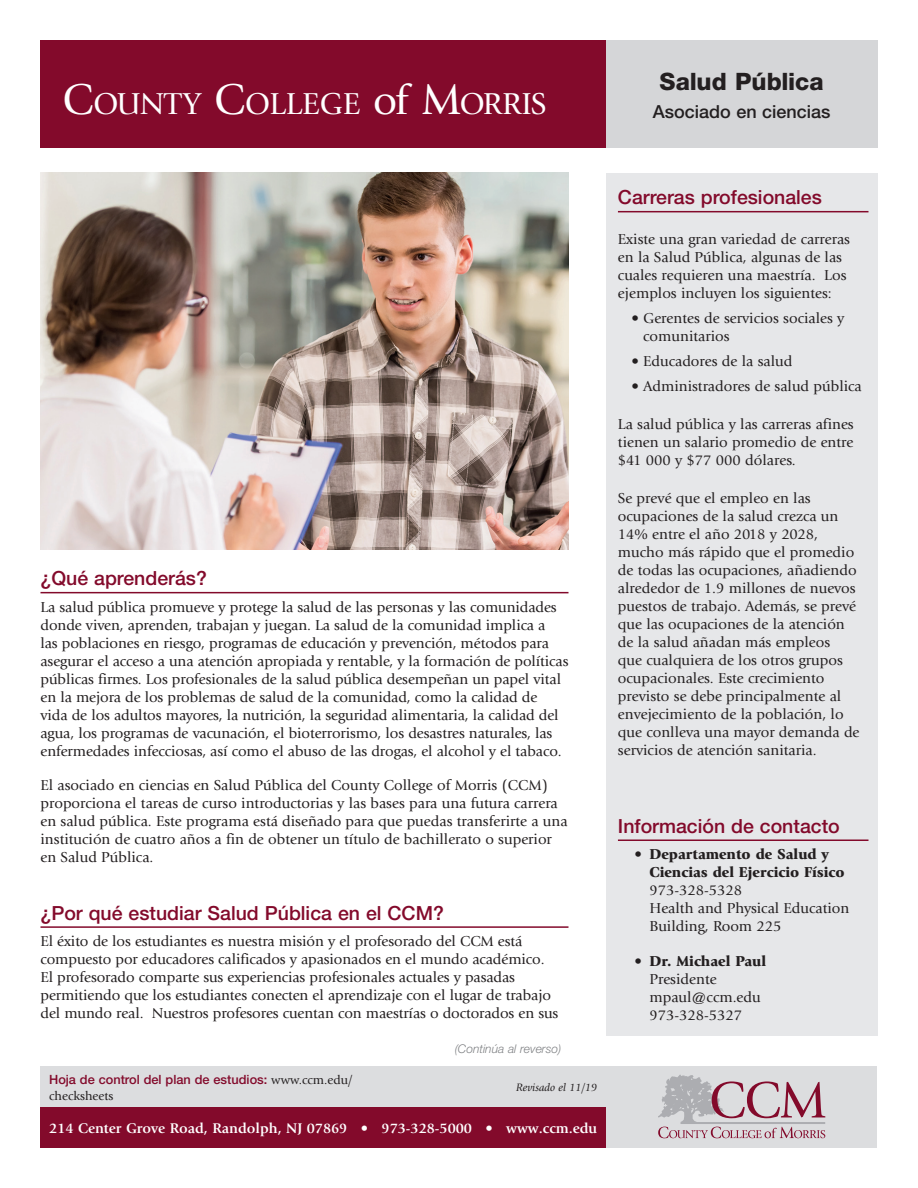
<style>
.page{position:relative;width:918px;height:1188px;background:#fff}
.page>*{position:absolute;margin:0;border:0;box-sizing:border-box;transform-origin:0 0}
.t1{font:31.5px "Giovanni";color:#fff}
.MastHeader{font:800 24px "Helvetica Neue";color:#231f20}
.Headers{font:500 19.5px "Helvetica Neue";color:#830a2b}
.Degree_Type{font:500 18px "Helvetica Neue";color:#231f20}
.Copy{font:15px/18px "Giovanni";letter-spacing:-.005em;color:#231f20}
.Careers{font:15px/18px "Giovanni";color:#231f20}
.Contacts{font:15px/18px "Giovanni";color:#231f20}
.t2{font:700 14.7px "Giovanni";color:#fff}
.Continued{font:500 12.75px/15.3px "Helvetica Neue";color:#830a2b}
.Continued-2{font:italic 300 12px "Helvetica Neue";color:#808285}
.t3{font:italic 11.25px "Giovanni";color:#231f20}
.s1{font-size:45px}
.s2{font-size:42px}
.s3{font-family:"Giovanni";font-weight:400;color:#231f20}
.s4{font-weight:900}
</style>
<div class="page">
<div style="left:606px;top:40px;width:272px;height:108px;background:#d5d6d8"></div>
<div style="left:40px;top:40px;width:566px;height:108px;background:#830a2b"></div>
<hr style="left:40px;top:592px;width:528px;height:1px;background:#830a2b">
<hr style="left:40px;top:926px;width:528px;height:2px;background:#830a2b">
<img style="left:40px;top:173px;width:528px;height:377px">
<div style="left:606px;top:173px;width:272px;height:863px;background:#e6e7e9"></div>
<div style="left:40px;top:1066px;width:838px;height:82px;background:#dcdddf"></div>
<div style="left:40px;top:1107px;width:566px;height:41px;background:#830a2b"></div>
<svg style="left:658px;top:1075px;width:167px;height:63px"></svg>
<hr style="left:618px;top:211px;width:251px;height:1px;background:#830a2b">
<hr style="left:618px;top:840px;width:251px;height:1px;background:#830a2b">
<p class="t1" style="left:62px;top:86px;width:486px"><span class="s1">C</span>OUNTY <span class="s1">C</span>OLLEGE <span class="s2">of</span> <span class="s1">M</span>ORRIS</p>
<p class="MastHeader" style="left:660px;top:67px;width:166px">Salud Pública</p>
<p class="Degree_Type" style="left:653px;top:101px;width:179px">Asociado en ciencias</p>
<p class="Headers" style="left:40px;top:567px;width:168px">¿Qué aprenderás?</p>
<p class="Copy" style="left:40px;top:598px;width:530px">La salud pública promueve y protege la salud de las personas y las comunidades donde viven, aprenden, trabajan y juegan. La salud de la comunidad implica a<br>las poblaciones en riesgo, programas de educación y prevención, métodos para asegurar el acceso a una atención apropiada y rentable, y la formación de políticas públicas firmes. Los profesionales de la salud pública desempeñan un papel vital en la mejora de los problemas de salud de la comunidad, como la calidad de<br>vida de los adultos mayores, la nutrición, la seguridad alimentaria, la calidad del agua, los programas de vacunación, el bioterrorismo, los desastres naturales, las enfermedades infecciosas, así como el abuso de las drogas, el alcohol y el tabaco.</p>
<p class="Copy" style="left:40px;top:776px;width:529px">El asociado en ciencias en Salud Pública del County College of Morris (CCM) proporciona el tareas de curso introductorias y las bases para una futura carrera en salud pública. Este programa está diseñado para que puedas transferirte a una institución de cuatro años a fin de obtener un título de bachillerato o superior en Salud Pública.</p>
<p class="Headers" style="left:40px;top:901px;width:405px">¿Por qué estudiar Salud Pública en el CCM?</p>
<p class="Copy" style="left:40px;top:932px;width:519px">El éxito de los estudiantes es nuestra misión y el profesorado del CCM está compuesto por educadores calificados y apasionados en el mundo académico.<br>El profesorado comparte sus experiencias profesionales actuales y pasadas permitiendo que los estudiantes conecten el aprendizaje con el lugar de trabajo del mundo real. Nuestros profesores cuentan con maestrías o doctorados en sus</p>
<p class="Continued-2" style="left:455px;top:1041px;width:108px">(Continúa al reverso)</p>
<p class="Continued" style="left:49px;top:1072px;width:305px">Hoja de control del plan de estudios: <span class="s3">www.ccm.edu/ checksheets</span></p>
<p class="t3" style="left:516px;top:1081px;width:83px">Revisado el 11/19</p>
<p class="t2" style="left:49px;top:1120px;width:550px">214 Center Grove Road, Randolph, NJ 07869 • 973-328-5000 • www.ccm.edu</p>
<p class="Headers" style="left:618px;top:186px;width:205px">Carreras profesionales</p>
<p class="Careers" style="left:618px;top:231px;width:234px">Existe una gran variedad de carreras en la Salud Pública, algunas de las cuales requieren una maestría. Los ejemplos incluyen los siguientes:</p>
<p class="Careers" style="left:643px;top:309px;width:203px;text-indent:-12px">• Gerentes de servicios sociales y comunitarios</p>
<p class="Careers" style="left:631px;top:352px;width:162px">• Educadores de la salud</p>
<p class="Careers" style="left:631px;top:377px;width:232px">• Administradores de salud pública</p>
<p class="Careers" style="left:618px;top:415px;width:237px;text-align:justify">La salud pública y las carreras afines tienen un salario promedio de entre $41 000 y $77 000 dólares.</p>
<p class="Careers" style="left:618px;top:489px;width:243px">Se prevé que el empleo en las ocupaciones de la salud crezca un 14% entre el año 2018 y 2028, mucho más rápido que el promedio de todas las ocupaciones, añadiendo alrededor de 1.9 millones de nuevos puestos de trabajo. Además, se prevé que las ocupaciones de la atención de la salud añadan más empleos<br>que cualquiera de los otros grupos ocupacionales. Este crecimiento previsto se debe principalmente al envejecimiento de la población, lo que conlleva una mayor demanda de servicios de atención sanitaria.</p>
<p class="Headers" style="left:618px;top:814px;width:223px">Información de contacto</p>
<p class="Contacts" style="left:649px;top:846px;width:202px;text-indent:-15px"><span class="s4">• Departamento de Salud y<br>Ciencias del Ejercicio Físico<br></span>973-328-5328<br>Health and Physical Education<br>Building, Room 225</p>
<p class="Contacts" style="left:649px;top:952px;width:118px;text-indent:-15px"><span class="s4">• Dr. Michael Paul<br></span>Presidente mpaul@ccm.edu<br>973-328-5327</p>
</div>
